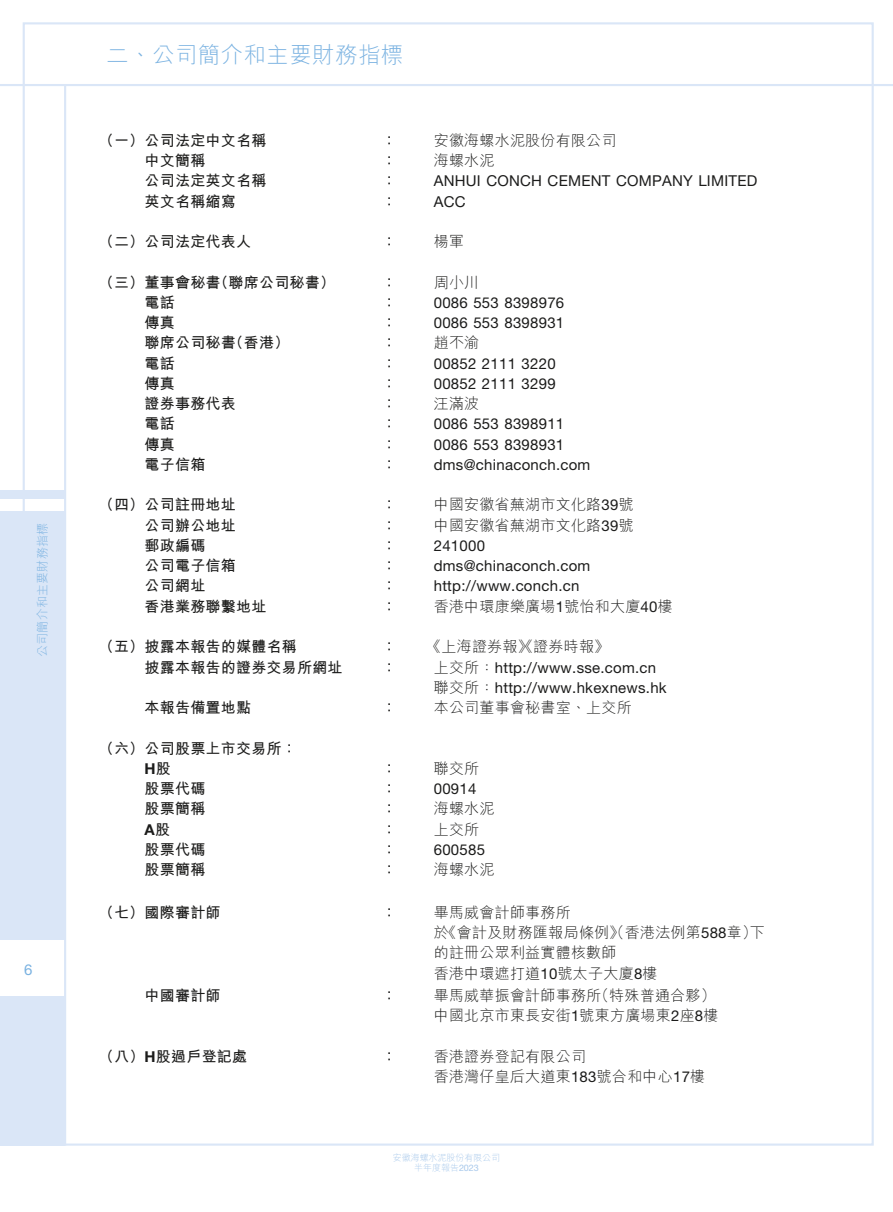
<style>
.page{position:relative;width:893px;height:1212px;background:#fff}
.page>*{position:absolute;margin:0;border:0;box-sizing:border-box;transform-origin:0 0}
.t1{font:300 22.5px "M Hei HK";letter-spacing:.015em;color:#7ab2e1}
.t2{font:300 15px/20.2px "M Hei HK";letter-spacing:.015em;color:#1c1c1b}
.t3{font:700 15px "M Hei HK";letter-spacing:.015em;color:#1c1c1b}
.t4{font:15px/20.2px "Helvetica Neue LT Std";letter-spacing:.015em;color:#1c1c1b}
.t5{font:700 15px "Helvetica Neue LT Std";color:#1c1c1b}
.t6{font:15px "Helvetica Neue LT Std";color:#7ab2e1}
.t7{font:300 12px "M Hei HK";letter-spacing:.015em;color:#7ab2e1}
.t8{font:300 9px/10.8px "M Hei HK";letter-spacing:-.005em;color:#a7c8eb;text-align:center}
.s1{font-family:"Helvetica Neue LT Std";font-weight:400}
.s2{font-family:"M Hei HK";font-weight:300}
.s3{font-family:"M Hei HK"}
.s4{font-family:"Helvetica Neue LT Std"}
</style>
<div class="page">
<div style="left:0;top:511px;width:65px;height:634px;background:#dae6f7"></div>
<div style="left:0;top:490px;width:65px;height:9px;background:#dae6f7"></div>
<hr style="left:0;top:84px;width:893px;height:2px;background:#dae6f7">
<div style="left:0;top:941px;width:65px;height:55px;background:#fff"></div>
<hr style="left:64px;top:86px;width:2px;height:1059px;background:#dae6f7">
<p class="t7" style="left:34px;top:657px;width:136px;rotate:-90deg">公司簡介和主要財務指標</p>
<p class="t6" style="left:24px;top:960px;width:10px">6</p>
<h1 class="t1" style="left:106px;top:39px;width:299px">二、公司簡介和主要財務指標</h1>
<p class="t3" style="left:99px;top:129px;width:169px">（一）公司法定中文名稱</p>
<p class="t3" style="left:382px;top:129px;width:16px">：</p>
<p class="t2" style="left:434px;top:130px;width:184px">安徽海螺水泥股份有限公司</p>
<p class="t3" style="left:145px;top:150px;width:62px">中文簡稱</p>
<p class="t3" style="left:382px;top:150px;width:16px">：</p>
<p class="t2" style="left:434px;top:150px;width:62px">海螺水泥</p>
<p class="t3" style="left:145px;top:170px;width:123px">公司法定英文名稱</p>
<p class="t3" style="left:382px;top:170px;width:16px">：</p>
<p class="t4" style="left:434px;top:171px;width:325px">ANHUI CONCH CEMENT COMPANY LIMITED</p>
<p class="t3" style="left:145px;top:190px;width:93px">英文名稱縮寫</p>
<p class="t3" style="left:382px;top:190px;width:16px">：</p>
<p class="t4" style="left:434px;top:191px;width:33px">ACC</p>
<p class="t3" style="left:99px;top:231px;width:154px">（二）公司法定代表人</p>
<p class="t3" style="left:382px;top:231px;width:16px">：</p>
<p class="t2" style="left:434px;top:231px;width:32px">楊軍</p>
<p class="t3" style="left:99px;top:271px;width:238px">（三）董事會秘書（聯席公司秘書）</p>
<p class="t3" style="left:382px;top:271px;width:16px">：</p>
<p class="t2" style="left:434px;top:271px;width:47px">周小川</p>
<p class="t3" style="left:145px;top:291px;width:32px">電話</p>
<p class="t3" style="left:382px;top:291px;width:16px">：</p>
<p class="t4" style="left:434px;top:292px;width:132px">0086 553 8398976</p>
<p class="t3" style="left:145px;top:312px;width:32px">傳真</p>
<p class="t3" style="left:382px;top:312px;width:16px">：</p>
<p class="t4" style="left:434px;top:312px;width:132px">0086 553 8398931</p>
<p class="t3" style="left:145px;top:332px;width:146px">聯席公司秘書（香港）</p>
<p class="t3" style="left:382px;top:332px;width:16px">：</p>
<p class="t2" style="left:434px;top:332px;width:47px">趙不渝</p>
<p class="t3" style="left:145px;top:352px;width:32px">電話</p>
<p class="t3" style="left:382px;top:352px;width:16px">：</p>
<p class="t4" style="left:434px;top:353px;width:123px">00852 2111 3220</p>
<p class="t3" style="left:145px;top:372px;width:32px">傳真</p>
<p class="t3" style="left:382px;top:372px;width:16px">：</p>
<p class="t4" style="left:434px;top:373px;width:123px">00852 2111 3299</p>
<p class="t3" style="left:145px;top:393px;width:93px">證券事務代表</p>
<p class="t3" style="left:382px;top:393px;width:16px">：</p>
<p class="t2" style="left:434px;top:393px;width:47px">汪滿波</p>
<p class="t3" style="left:145px;top:413px;width:32px">電話</p>
<p class="t3" style="left:382px;top:413px;width:16px">：</p>
<p class="t4" style="left:434px;top:414px;width:132px">0086 553 8398911</p>
<p class="t3" style="left:145px;top:433px;width:32px">傳真</p>
<p class="t3" style="left:382px;top:433px;width:16px">：</p>
<p class="t4" style="left:434px;top:434px;width:132px">0086 553 8398931</p>
<p class="t3" style="left:145px;top:453px;width:62px">電子信箱</p>
<p class="t3" style="left:382px;top:453px;width:16px">：</p>
<p class="t4" style="left:434px;top:454px;width:158px">dms@chinaconch.com</p>
<p class="t3" style="left:99px;top:494px;width:139px">（四）公司註冊地址</p>
<p class="t3" style="left:382px;top:494px;width:16px">：</p>
<p class="t2" style="left:434px;top:494px;width:201px">中國安徽省蕪湖市文化路<span class="s1">39</span>號</p>
<p class="t3" style="left:145px;top:514px;width:93px">公司辦公地址</p>
<p class="t3" style="left:382px;top:514px;width:16px">：</p>
<p class="t2" style="left:434px;top:514px;width:201px">中國安徽省蕪湖市文化路<span class="s1">39</span>號</p>
<p class="t3" style="left:145px;top:534px;width:62px">郵政編碼</p>
<p class="t3" style="left:382px;top:534px;width:16px">：</p>
<p class="t4" style="left:434px;top:535px;width:53px">241000</p>
<p class="t3" style="left:145px;top:555px;width:93px">公司電子信箱</p>
<p class="t3" style="left:382px;top:555px;width:16px">：</p>
<p class="t4" style="left:434px;top:555px;width:158px">dms@chinaconch.com</p>
<p class="t3" style="left:145px;top:575px;width:62px">公司網址</p>
<p class="t3" style="left:382px;top:575px;width:16px">：</p>
<p class="t4" style="left:434px;top:576px;width:147px">http://www.conch.cn</p>
<p class="t3" style="left:145px;top:595px;width:123px">香港業務聯繫地址</p>
<p class="t3" style="left:382px;top:595px;width:16px">：</p>
<p class="t2" style="left:434px;top:595px;width:241px">香港中環康樂廣場<span class="s1">1</span>號怡和大廈<span class="s1">40</span>樓</p>
<p class="t3" style="left:99px;top:636px;width:200px">（五）披露本報告的媒體名稱</p>
<p class="t3" style="left:382px;top:636px;width:16px">：</p>
<p class="t2" style="left:426px;top:636px;width:185px">《上海證券報》《證券時報》</p>
<p class="t3" style="left:145px;top:656px;width:200px">披露本報告的證券交易所網址</p>
<p class="t3" style="left:382px;top:656px;width:16px">：</p>
<p class="t4" style="left:434px;top:657px;width:235px"><span class="s2">上交所：</span>http://www.sse.com.cn<span class="s2">聯交所：</span>http://www.hkexnews.hk</p>
<p class="t3" style="left:145px;top:696px;width:108px">本報告備置地點</p>
<p class="t3" style="left:382px;top:696px;width:16px">：</p>
<p class="t2" style="left:434px;top:697px;width:200px">本公司董事會秘書室、上交所</p>
<p class="t3" style="left:99px;top:737px;width:200px">（六）公司股票上市交易所：</p>
<p class="t5" style="left:145px;top:759px;width:28px">H<span class="s3">股</span></p>
<p class="t3" style="left:382px;top:757px;width:16px">：</p>
<p class="t2" style="left:434px;top:757px;width:47px">聯交所</p>
<p class="t3" style="left:145px;top:777px;width:62px">股票代碼</p>
<p class="t3" style="left:382px;top:777px;width:16px">：</p>
<p class="t4" style="left:434px;top:778px;width:44px">00914</p>
<p class="t3" style="left:145px;top:798px;width:62px">股票簡稱</p>
<p class="t3" style="left:382px;top:798px;width:16px">：</p>
<p class="t2" style="left:434px;top:798px;width:62px">海螺水泥</p>
<p class="t5" style="left:145px;top:820px;width:27px">A<span class="s3">股</span></p>
<p class="t3" style="left:382px;top:818px;width:16px">：</p>
<p class="t2" style="left:434px;top:818px;width:47px">上交所</p>
<p class="t3" style="left:145px;top:838px;width:62px">股票代碼</p>
<p class="t3" style="left:382px;top:838px;width:16px">：</p>
<p class="t4" style="left:434px;top:839px;width:53px">600585</p>
<p class="t3" style="left:145px;top:858px;width:62px">股票簡稱</p>
<p class="t3" style="left:382px;top:858px;width:16px">：</p>
<p class="t2" style="left:434px;top:859px;width:62px">海螺水泥</p>
<p class="t3" style="left:99px;top:901px;width:123px">（七）國際審計師</p>
<p class="t3" style="left:382px;top:901px;width:16px">：</p>
<p class="t2" style="left:434px;top:901px;width:333px">畢馬威會計師事務所<br>於《會計及財務匯報局條例》（香港法例第<span class="s1">588</span>章）下的註冊公眾利益實體核數師<br>香港中環遮打道<span class="s1">10</span>號太子大廈<span class="s1">8</span>樓</p>
<p class="t3" style="left:145px;top:984px;width:78px">中國審計師</p>
<p class="t3" style="left:382px;top:984px;width:16px">：</p>
<p class="t2" style="left:434px;top:985px;width:286px">畢馬威華振會計師事務所（特殊普通合夥）中國北京市東長安街<span class="s1">1</span>號東方廣場東<span class="s1">2</span>座<span class="s1">8</span>樓</p>
<p class="t3" style="left:99px;top:1045px;width:150px">（八）<span class="s4">H</span>股過戶登記處</p>
<p class="t3" style="left:382px;top:1045px;width:16px">：</p>
<p class="t2" style="left:434px;top:1045px;width:273px">香港證券登記有限公司<br>香港灣仔皇后大道東<span class="s1">183</span>號合和中心<span class="s1">17</span>樓</p>
<p class="t8" style="left:393px;top:1151px;width:109px">安徽海螺水泥股份有限公司半年度報告<span class="s1">2023</span></p>
</div>
